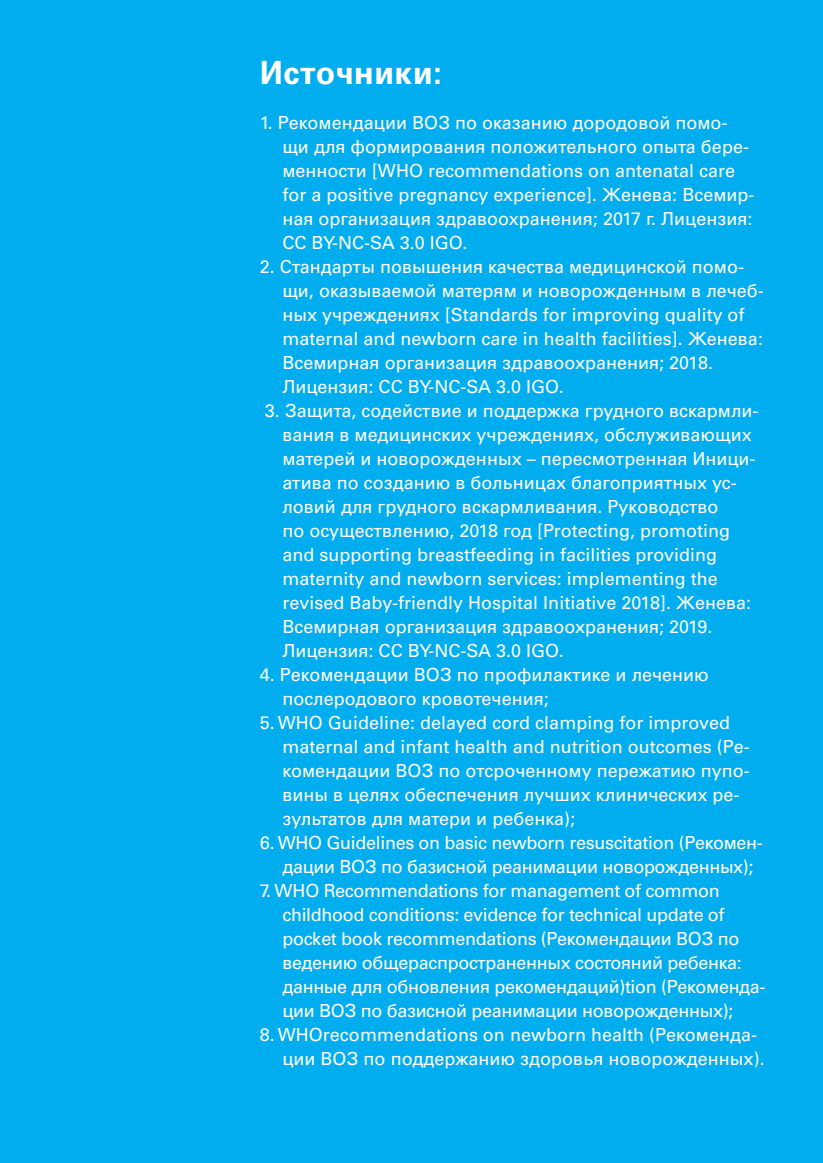
<style>
.page{position:relative;width:823px;height:1163px;background:#fff}
.page>*{position:absolute;margin:0;border:0;box-sizing:border-box;transform-origin:0 0}
.t1{font:700 32px "Univers LTCYR 65";letter-spacing:.02em;color:#fff}
.t2{font:18px/24px "Univers LTCYR 55 Roman";color:#fff}
.t3{font:18px/24px "Univers LTCYR 55 Roman";letter-spacing:-.02em;color:#fff}
</style>
<div class="page">
<div style="left:0;top:0;width:822px;height:1162px;background:#00aeef"></div>
<h1 class="t1" style="left:259px;top:50px;width:184px">Источники:</h1>
<p class="t2" style="left:282px;top:110px;width:473px;text-indent:-23px">1. Рекомендации ВОЗ по оказанию дородовой помо&shy;щи для формирования положительного опыта бере&shy;менности [WHO recommendations on antenatal care for a positive pregnancy experience]. Женева: Всемир&shy;ная организация здравоохранения; 2017 г. Лицензия:<br>CC BY-NC-SA 3.0 IGO.</p>
<p class="t2" style="left:282px;top:253px;width:483px;text-indent:-23px">2. Стандарты повышения качества медицинской помо&shy;щи, оказываемой матерям и новорожденным в лечеб&shy;ных учреждениях [Standards for improving quality of maternal and newborn care in health facilities]. Женева:<br>Всемирная организация здравоохранения; 2018.<br>Лицензия: CC BY-NC-SA 3.0 IGO.</p>
<p class="t2" style="left:282px;top:397px;width:477px;text-indent:-18px">3. Защита, содействие и поддержка грудного вскармли&shy;вания в медицинских учреждениях, обслуживающих матерей и новорожденных – пересмотренная Иници&shy;атива по созданию в больницах благоприятных ус&shy;ловий для грудного вскармливания. Руководство<br>по осуществлению, 2018 год [Protecting, promoting and supporting breastfeeding in facilities providing maternity and newborn services: implementing the revised Baby-friendly Hospital Initiative 2018]. Женева:<br>Всемирная организация здравоохранения; 2019.<br>Лицензия: CC BY-NC-SA 3.0 IGO.</p>
<p class="t2" style="left:282px;top:661px;width:428px;text-indent:-23px">4. Рекомендации ВОЗ по профилактике и лечению послеродового кровотечения;</p>
<p class="t2" style="left:282px;top:709px;width:469px;text-indent:-23px">5. WHO Guideline: delayed cord clamping for improved maternal and infant health and nutrition outcomes (Ре&shy;комендации ВОЗ по отсроченному пережатию пупо&shy;вины в целях обеспечения лучших клинических ре&shy;зультатов для матери и ребенка);</p>
<p class="t3" style="left:282px;top:829px;width:481px;text-indent:-23px">6. WHO Guidelines on basic newborn resuscitation (Рекомен&shy;дации ВОЗ по базисной реанимации новорожденных);</p>
<p class="t3" style="left:282px;top:877px;width:484px;text-indent:-23px">7. WHO Recommendations for management of common childhood conditions: evidence for technical update of pocket book recommendations (Рекомендации ВОЗ по ведению общераспространенных состояний ребенка: данные для обновления рекомендаций)tion (Рекоменда&shy;ции ВОЗ по базисной реанимации новорожденных);</p>
<p class="t2" style="left:282px;top:1021px;width:483px;text-indent:-23px">8. WHOrecommendations on newborn health (Рекоменда&shy;ции ВОЗ по поддержанию здоровья новорожденных).</p>
</div>
